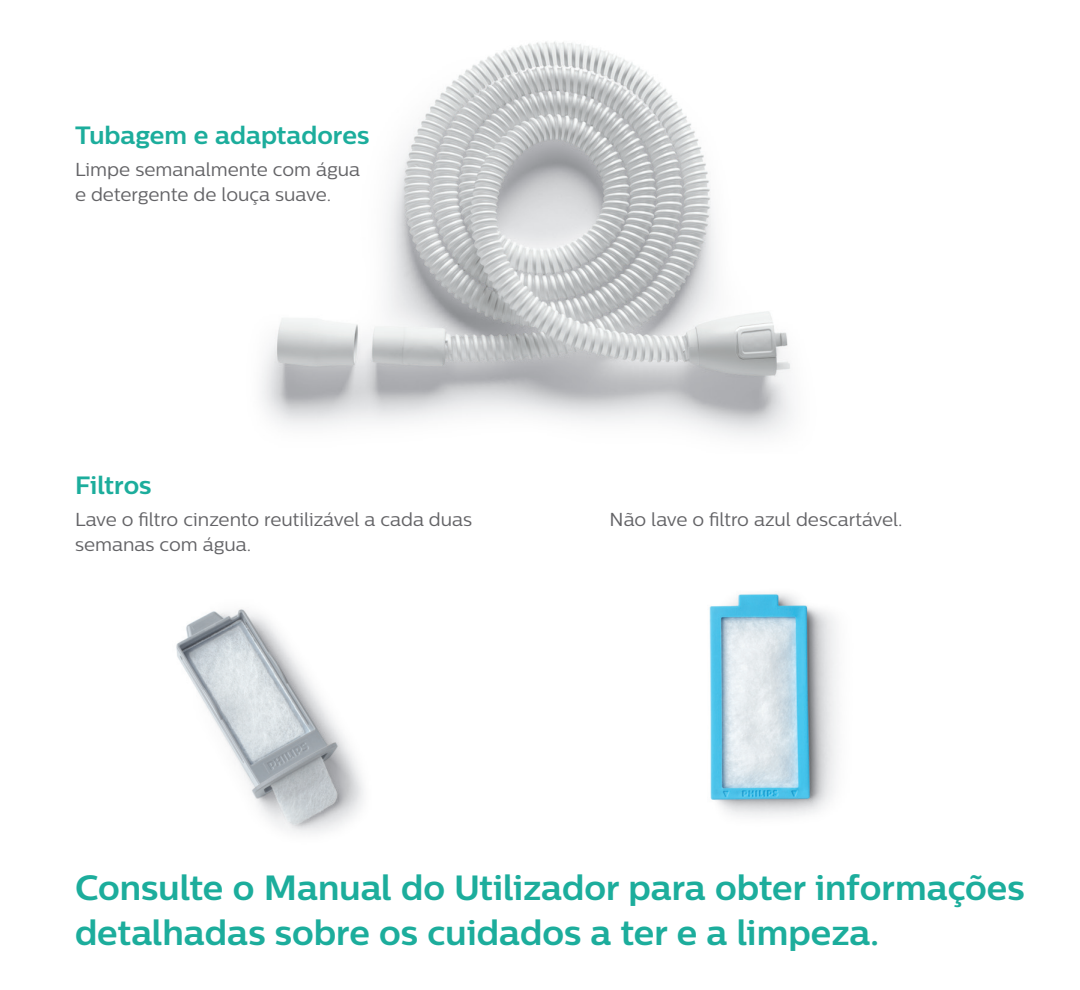
<style>
.page{position:relative;width:1080px;height:990px;background:#fff}
.page>*{position:absolute;margin:0;border:0;box-sizing:border-box;transform-origin:0 0}
._01_Body_Copy{font:700 35px/45px "Centrale Sans";color:#1cad9c}
._01_Body_Copy-2{font:700 25px "Centrale Sans";color:#1cad9c}
._01_Body_Copy-3{font:18.75px/25px "Centrale Sans";color:#636366}
</style>
<div class="page">
<img style="left:261px;top:41px;width:531px;height:395px">
<img style="left:176px;top:609px;width:188px;height:224px">
<img style="left:709px;top:593px;width:128px;height:224px">
<p class="_01_Body_Copy-2" style="left:75px;top:120px;width:296px">Tubagem e adaptadores</p>
<p class="_01_Body_Copy-3" style="left:75px;top:157px;width:287px">Limpe semanalmente com água e detergente de louça suave.</p>
<p class="_01_Body_Copy-2" style="left:75px;top:470px;width:78px">Filtros</p>
<p class="_01_Body_Copy-3" style="left:75px;top:507px;width:399px">Lave o filtro cinzento reutilizável a cada duas semanas com água.</p>
<p class="_01_Body_Copy-3" style="left:610px;top:507px;width:295px">Não lave o filtro azul descartável.</p>
<p class="_01_Body_Copy" style="left:75px;top:865px;width:951px">Consulte o Manual do Utilizador para obter informações detalhadas sobre os cuidados a ter e a limpeza.</p>
</div>
